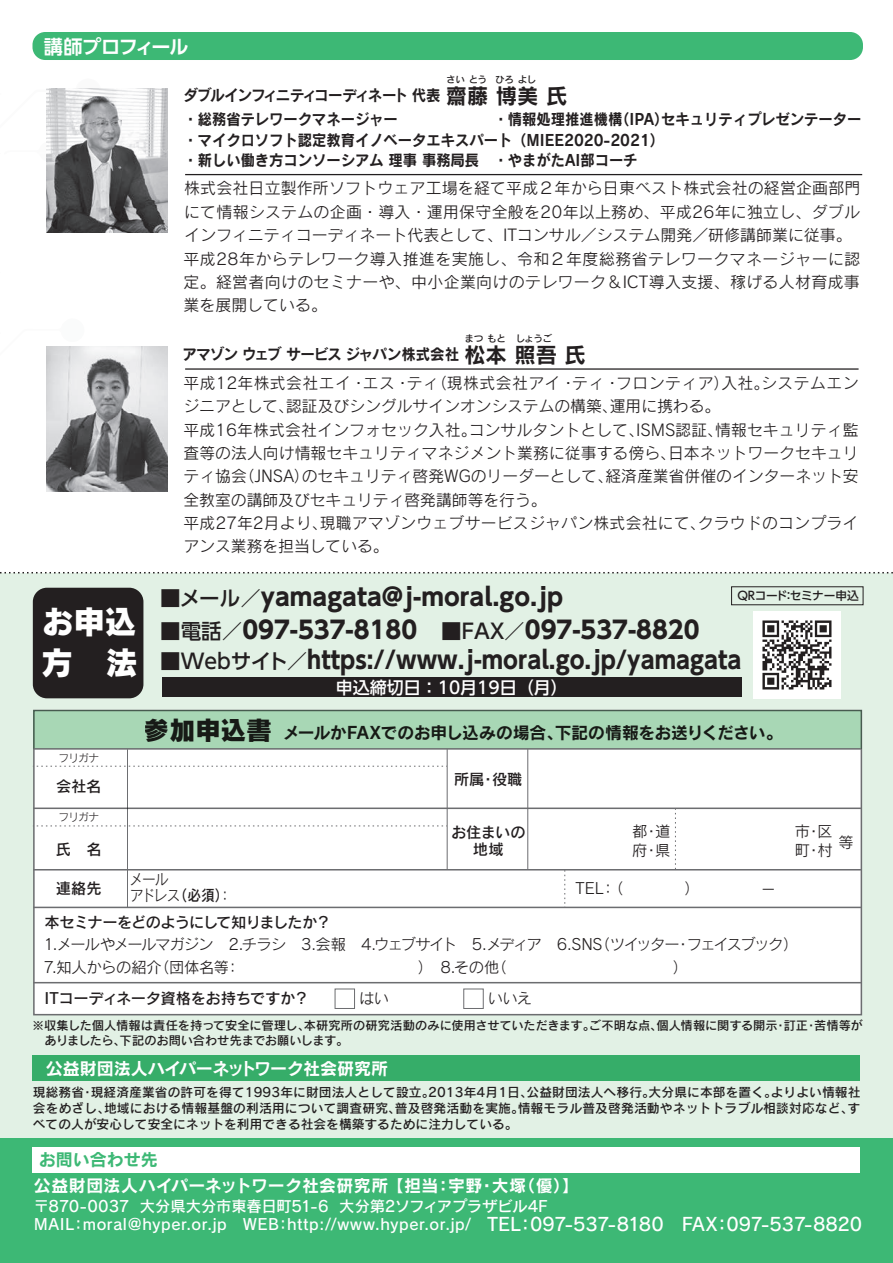
<style>
.page{position:relative;width:893px;height:1263px;background:#fff}
.page>*{position:absolute;margin:0;border:0;box-sizing:border-box;transform-origin:0 0}
.t1{font:32.25px/41px "Rodin Pro EB";color:#fff}
.t2{font:700 24.15px "UD Shin Go Pro";color:#231f20}
.t3{font:700 24.15px "UD Shin Go Pro";color:#231f20;scale:.94 1}
.t4{font:700 19.2px "UD Shin Go Pro De";letter-spacing:-.06em;color:#fff}
.t5{font:16.95px "Rodin Pro B";letter-spacing:-.005em;color:#fff}
.t6{font:500 16.95px "UD Shin Go Pro";color:#fff}
.t7{font:16.95px "Rodin Pro B";color:#3db875}
.t8{font:16.8px "Rodin Pro B";letter-spacing:-.015em;color:#231f20}
.t9{font:16.8px "Rodin Pro B";letter-spacing:.02em;color:#fff}
.t10{font:15.9px/23.4px "Rodin Pro M";letter-spacing:.01em;color:#231f20}
.t11{font:15.45px/20.7px "Rodin Pro B";color:#231f20;scale:.93 1}
.t12{font:15.45px "Rodin Pro B";letter-spacing:-.08em;color:#231f20;scale:.94 1}
.t13{font:15.45px "Rodin Pro B";letter-spacing:-.06em;color:#231f20;scale:.94 1}
.t14{font:15.3px/17.5px "Rodin Pro DB";letter-spacing:.01em;color:#fff}
.t15{font:15.3px/18.8px "Rodin Pro M";letter-spacing:-.085em;color:#231f20}
.t16{font:15.3px/16.6px "Rodin Pro DB";letter-spacing:-.03em;color:#231f20;text-align:center}
.t17{font:15.3px "Rodin Pro DB";letter-spacing:-.06em;color:#231f20}
.t18{font:15.3px/15.5px "Rodin Pro M";letter-spacing:-.085em;color:#231f20;scale:.9 1}
.t19{font:12.75px/16px "Rodin Pro DB";color:#231f20;text-align:justify}
.t20{font:12.15px/15.6px "Rodin Pro DB";letter-spacing:-.005em;color:#231f20}
.t21{font:500 11.7px "UD Shin Go Pro";letter-spacing:-.03em;color:#231f20}
.t22{font:10.65px "Rodin Pro M";letter-spacing:-.07em;color:#231f20}
.t23{font:9.6px "Rodin Pro DB";letter-spacing:-.035em;color:#231f20}
.s1{font-size:21.45px}
.s2{font-weight:500;font-size:20.7px}
.s3{font-family:"Rodin Pro EB";font-size:25.95px}
.s4{font-family:"Rodin Pro DB"}
.s5{font-size:18.15px}
</style>
<div class="page">
<svg style="left:46px;top:346px;width:39px;height:1px"></svg>
<div style="left:0;top:573px;width:893px;height:690px;background:#e2f1e5"></div>
<div style="left:0;top:1138px;width:893px;height:125px;background:#3db875"></div>
<div style="left:33px;top:32px;width:830px;height:28px;background:#3db875;border-radius:13px"></div>
<div style="left:33px;top:1147px;width:827px;height:25px;background:#fff"></div>
<div style="left:33px;top:1056px;width:827px;height:25px;background:#36ad69"></div>
<div style="left:33px;top:710px;width:829px;height:305px;background:#fff;border:2px solid #6c6d70"></div>
<div style="left:33px;top:711px;width:828px;height:38px;background:#a8d7b5"></div>
<hr style="left:33px;top:748px;width:828px;height:2px;background:#6c6d70">
<hr style="left:33px;top:807px;width:828px;height:2px;background:#6c6d70">
<svg style="left:33px;top:766px;width:414px;height:1px"></svg>
<hr style="left:127px;top:749px;width:1px;height:158px;background:#6c6d70">
<hr style="left:33px;top:869px;width:828px;height:1px;background:#6c6d70">
<hr style="left:33px;top:907px;width:828px;height:1px;background:#6c6d70">
<hr style="left:33px;top:982px;width:828px;height:1px;background:#6c6d70">
<svg style="left:33px;top:825px;width:414px;height:1px"></svg>
<svg style="left:564px;top:870px;width:1px;height:37px"></svg>
<svg style="left:675px;top:809px;width:1px;height:60px"></svg>
<svg style="left:0;top:572px;width:893px;height:1px"></svg>
<hr style="left:447px;top:749px;width:1px;height:121px;background:#6c6d70">
<hr style="left:527px;top:749px;width:1px;height:120px;background:#6c6d70">
<div style="left:33px;top:588px;width:110px;height:110px;background:#231f20;border-radius:14px"></div>
<div style="left:731px;top:586px;width:132px;height:19px;border:1px solid #231f20"></div>
<div style="left:162px;top:677px;width:580px;height:20px;background:#231f20"></div>
<div style="left:335px;top:988px;width:20px;height:21px;border:1px solid #6c6d70"></div>
<div style="left:463px;top:988px;width:21px;height:21px;border:1px solid #6c6d70"></div>
<img style="left:46px;top:88px;width:122px;height:145px">
<svg style="left:185px;top:174px;width:678px;height:2px"></svg>
<img style="left:46px;top:347px;width:122px;height:145px">
<hr style="left:185px;top:174px;width:677px;height:1px;background:#231f20">
<hr style="left:185px;top:368px;width:674px;height:2px;background:#231f20">
<img style="left:753px;top:612px;width:88px;height:87px">
<p class="t4" style="left:44px;top:31px;width:146px">講師プロフィール</p>
<p class="t23" style="left:446px;top:73px;width:92px">さいとう ひろよし</p>
<p class="t12" style="left:183px;top:85px;width:410px">ダブルインフィニティコーディネート 代表 <span class="s1">齋藤 博美 氏</span></p>
<p class="t11" style="left:184px;top:108px;width:730px;text-indent:310px">・情報処理推進機構（IPA）セキュリティプレゼンテーター・マイクロソフト認定教育イノベータエキスパート（MIEE2020-2021）<br>・新しい働き方コンソーシアム 理事 事務局長 ・やまがたAI部コーチ</p>
<p class="t11" style="left:184px;top:108px;width:232px">・総務省テレワークマネージャー</p>
<p class="t10" style="left:184px;top:176px;width:678px">株式会社日立製作所ソフトウェア工場を経て平成２年から日東ベスト株式会社の経営企画部門にて情報システムの企画・導入・運用保守全般を20年以上務め、平成26年に独立し、ダブルインフィニティコーディネート代表として、ITコンサル／システム開発／研修講師業に従事。平成28年からテレワーク導入推進を実施し、令和２年度総務省テレワークマネージャーに認定。経営者向けのセミナーや、中小企業向けのテレワーク＆ICT導入支援、稼げる人材育成事業を展開している。</p>
<p class="t13" style="left:183px;top:344px;width:430px">アマゾン ウェブ サービス ジャパン株式会社 <span class="s1">松本 照吾 氏</span></p>
<p class="t10" style="left:184px;top:370px;width:677px">平成12年株式会社エイ・エス・ティ（現株式会社アイ・ティ・フロンティア）入社。システムエンジニアとして、認証及びシングルサインオンシステムの構築、運用に携わる。<br>平成16年株式会社インフォセック入社。コンサルタントとして、ISMS認証、情報セキュリティ監査等の法人向け情報セキュリティマネジメント業務に従事する傍ら、日本ネットワークセキュリティ協会（JNSA）のセキュリティ啓発WGのリーダーとして、経済産業省併催のインターネット安全教室の講師及びセキュリティ啓発講師等を行う。<br>平成27年2月より、現職アマゾンウェブサービスジャパン株式会社にて、クラウドのコンプライアンス業務を担当している。</p>
<p class="t23" style="left:465px;top:332px;width:89px">まつもと しょうご</p>
<h1 class="t1" style="left:41px;top:599px;width:98px">お申込方　法</h1>
<p class="t22" style="left:58px;top:751px;width:42px">フリガナ</p>
<h2 class="t2" style="left:160px;top:577px;width:405px"><span class="s2">■メール／</span>yamagata@j-moral.go.jp</h2>
<h2 class="t2" style="left:160px;top:610px;width:541px"><span class="s2">■電話／</span>097-537-8180　<span class="s2">■FAX／</span>097-537-8820</h2>
<h2 class="t3" style="left:160px;top:640px;width:620px"><span class="s2">■Webサイト／</span>https://www.j-moral.go.jp/yamagata</h2>
<p class="t21" style="left:737px;top:586px;width:123px">QRコード：セミナー申込</p>
<p class="t6" style="left:336px;top:674px;width:233px">申込締切日：10月19日（月）</p>
<p class="t8" style="left:144px;top:721px;width:640px"><span class="s3">参加申込書</span> メールかFAXでのお申し込みの場合、下記の情報をお送りください。</p>
<p class="t16" style="left:56px;top:777px;width:47px">会社名</p>
<p class="t22" style="left:58px;top:810px;width:42px">フリガナ</p>
<p class="t16" style="left:56px;top:841px;width:47px">氏　名</p>
<p class="t16" style="left:56px;top:879px;width:47px">連絡先</p>
<p class="t18" style="left:129px;top:871px;width:127px">メール<br>アドレス<span class="s4">（必須）</span>：　</p>
<p class="t17" style="left:45px;top:912px;width:288px">本セミナーをどのようにして知りましたか？</p>
<p class="t16" style="left:454px;top:771px;width:70px">所属・役職</p>
<p class="t16" style="left:451px;top:824px;width:76px">お住まいの地域</p>
<p class="t15" style="left:632px;top:822px;width:40px">都・道府・県</p>
<p class="t15" style="left:795px;top:822px;width:40px">市・区町・村</p>
<p class="t15" style="left:838px;top:832px;width:17px">等</p>
<p class="t15" style="left:44px;top:934px;width:756px">1.メールやメールマガジン　2.チラシ　3.会報　4.ウェブサイト　5.メディア　6.SNS（ツイッター・フェイスブック）</p>
<p class="t15" style="left:488px;top:988px;width:46px">いいえ</p>
<p class="t16" style="left:45px;top:989px;width:266px">ITコーディネータ資格をお持ちですか？</p>
<p class="t15" style="left:359px;top:988px;width:32px">はい</p>
<p class="t20" style="left:45px;top:1017px;width:820px;text-indent:-12px">※収集した個人情報は責任を持って安全に管理し、本研究所の研究活動のみに使用させていただきます。ご不明な点、個人情報に関する開示・訂正・苦情等がありましたら、下記のお問い合わせ先までお願いします。</p>
<p class="t5" style="left:46px;top:1057px;width:344px">公益財団法人ハイパーネットワーク社会研究所</p>
<p class="t19" style="left:33px;top:1083px;width:829px">現総務省・現経済産業省の許可を得て1993年に財団法人として設立。2013年4月1日、公益財団法人へ移行。大分県に本部を置く。よりよい情報社会をめざし、地域における情報基盤の利活用について調査研究、普及啓発活動を実施。情報モラル普及啓発活動やネットトラブル相談対応など、すべての人が安心して安全にネットを利用できる社会を構築するために注力している。</p>
<p class="t7" style="left:39px;top:1148px;width:120px">お問い合わせ先</p>
<p class="t9" style="left:34px;top:1175px;width:547px">公益財団法人ハイパーネットワーク社会研究所 【担当：宇野・大塚（優）】</p>
<p class="t14" style="left:34px;top:1197px;width:830px">〒870-0037 大分県大分市東春日町51-6 大分第2ソフィアプラザビル4F<br>MAIL：moral＠hyper.or.jp　WEB：http://www.hyper.or.jp/　<span class="s5">TEL：097-537-8180　FAX：097-537-8820</span></p>
</div>
